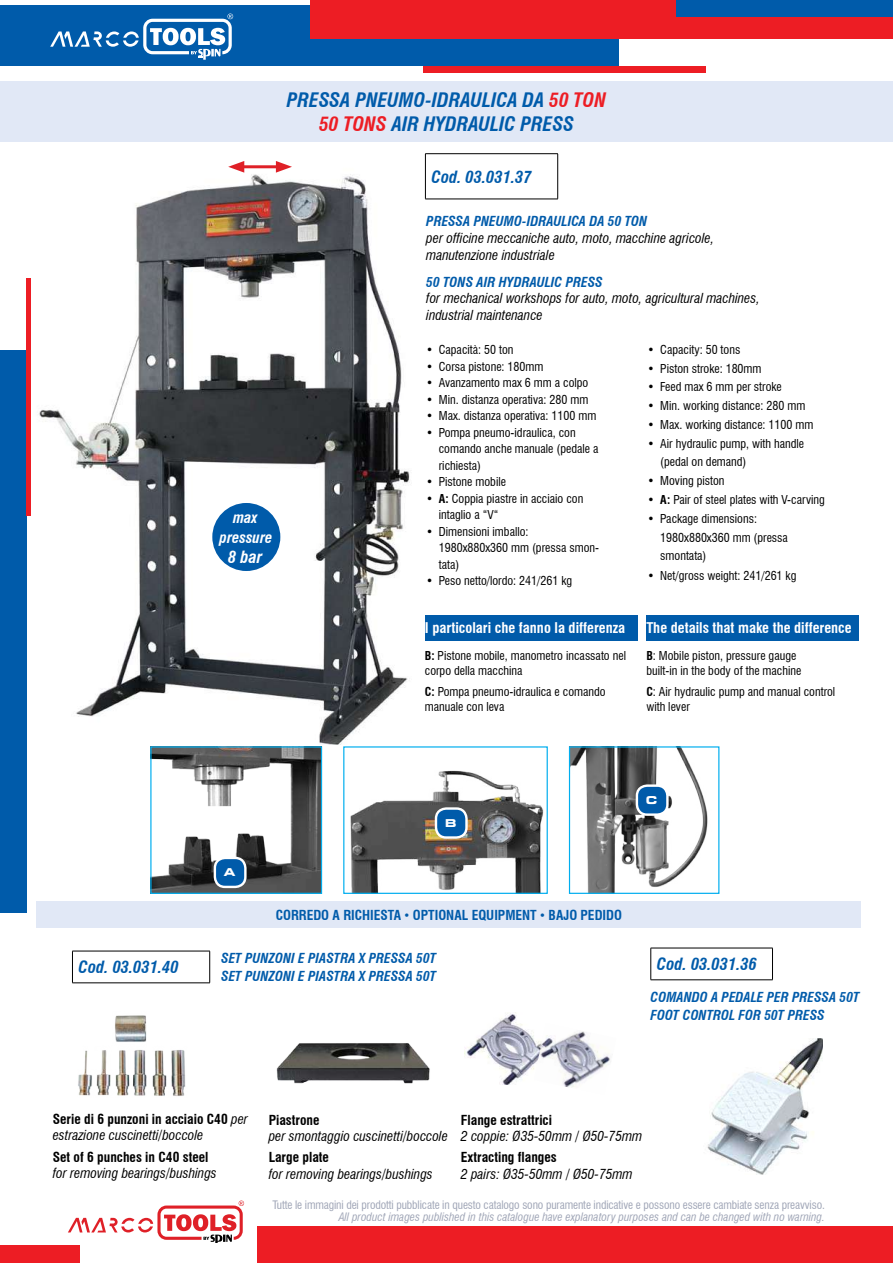
<style>
.page{position:relative;width:893px;height:1263px;background:#fff}
.page>*{position:absolute;margin:0;border:0;box-sizing:border-box;transform-origin:0 0}
.t1{font:italic 700 condensed 19.5px/24px "Swiss 721 BT";color:#005baa;text-align:center}
.t2{font:italic 700 condensed 16.5px "Swiss 721 BT";color:#005baa}
.t3{font:italic 700 condensed 16.5px "Swiss 721 BT";color:#fff}
.t4{font:italic 700 condensed 15px/19.8px "Swiss 721 BT";color:#fff;text-align:center}
.t5{font:700 condensed 14.4px "Swiss 721 BT";color:#fff}
.t6{font:italic condensed 13.5px/16.5px "Swiss 721 BT";color:#000}
.t7{font:italic 700 condensed 13.5px/18px "Swiss 721 BT";color:#005baa}
.t8{font:700 condensed 13.5px "Swiss 721 BT";color:#000}
.t9{font:700 condensed 13.5px "Swiss 721 BT";color:#005baa}
.t10{font:condensed 12px/16.5px "Swiss 721 BT";color:#000}
.t11{font:condensed 11.4px "Swiss 721 BT";letter-spacing:-.01em;color:#a0a6b7}
.t12{font:italic condensed 11.4px "Swiss 721 BT";color:#a0a6b7}
.t13{font:700 expanded 10.8px "Square 721 BT";color:#fff}
.s1{color:#ed1d24}
.s2{font-weight:700}
.s3{font-family:"Arial";font-weight:400;font-stretch:normal}
.s4{font-weight:700;font-style:normal}
</style>
<div class="page">
<div style="left:257px;top:1227px;width:636px;height:36px;background:#ed1d24"></div>
<div style="left:0;top:350px;width:27px;height:563px;background:#005baa"></div>
<div style="left:0;top:6px;width:618px;height:60px;background:#005baa"></div>
<div style="left:310px;top:0;width:583px;height:39px;background:#ed1d24"></div>
<svg style="left:50px;top:14px;width:183px;height:46px"></svg>
<svg style="left:68px;top:1200px;width:176px;height:42px"></svg>
<div style="left:676px;top:0;width:217px;height:17px;background:#005baa"></div>
<div style="left:423px;top:66px;width:283px;height:6px;background:#ed1d24"></div>
<svg style="left:27px;top:278px;width:4px;height:238px"></svg>
<div style="left:0;top:1246px;width:80px;height:17px;background:#ed1d24"></div>
<img style="left:78px;top:1015px;width:108px;height:81px">
<img style="left:276px;top:1043px;width:154px;height:41px">
<img style="left:465px;top:1012px;width:69px;height:73px">
<div style="left:37px;top:901px;width:824px;height:27px;background:#e1e8f6"></div>
<img style="left:534px;top:1031px;width:77px;height:57px">
<img style="left:707px;top:1038px;width:115px;height:136px">
<hr style="left:72px;top:951px;width:138px;height:1px;background:#000">
<hr style="left:72px;top:951px;width:1px;height:32px;background:#000">
<hr style="left:209px;top:951px;width:1px;height:32px;background:#000">
<hr style="left:72px;top:982px;width:138px;height:1px;background:#000">
<hr style="left:651px;top:948px;width:122px;height:1px;background:#000">
<hr style="left:650px;top:948px;width:1px;height:32px;background:#000">
<hr style="left:772px;top:948px;width:1px;height:32px;background:#000">
<hr style="left:651px;top:979px;width:122px;height:1px;background:#000">
<img style="left:39px;top:161px;width:371px;height:584px">
<div style="left:425px;top:615px;width:212px;height:25px;background:#005baa"></div>
<div style="left:646px;top:615px;width:213px;height:25px;background:#005baa"></div>
<img style="left:350px;top:770px;width:194px;height:122px">
<div style="left:343px;top:746px;width:205px;height:148px;border:1px solid #00aeef"></div>
<img style="left:571px;top:748px;width:137px;height:144px">
<div style="left:569px;top:746px;width:150px;height:148px;border:1px solid #00aeef"></div>
<div style="left:436px;top:808px;width:30px;height:29px;background:#005baa;border-radius:10px"></div>
<div style="left:435px;top:807px;width:33px;height:32px;border:2px solid #fff;border-radius:10px"></div>
<img style="left:152px;top:748px;width:168px;height:144px">
<div style="left:150px;top:746px;width:172px;height:148px;border:1px solid #00aeef"></div>
<div style="left:215px;top:858px;width:30px;height:29px;background:#005baa;border-radius:10px"></div>
<div style="left:214px;top:857px;width:33px;height:31px;border:2px solid #fff;border-radius:10px"></div>
<div style="left:212px;top:503px;width:68px;height:68px;background:#005baa;border-radius:50%"></div>
<div style="left:0;top:81px;width:893px;height:60px;background:#e1e8f6"></div>
<hr style="left:425px;top:153px;width:133px;height:1px;background:#000">
<hr style="left:425px;top:154px;width:1px;height:45px;background:#000">
<hr style="left:557px;top:154px;width:1px;height:45px;background:#000">
<hr style="left:425px;top:199px;width:133px;height:1px;background:#000">
<div style="left:637px;top:786px;width:30px;height:29px;background:#005baa;border-radius:10px"></div>
<div style="left:636px;top:784px;width:33px;height:32px;border:2px solid #fff;border-radius:10px"></div>
<hr style="left:239px;top:165px;width:43px;height:3px;background:#df2027">
<svg style="left:228px;top:161px;width:16px;height:12px"></svg>
<svg style="left:276px;top:161px;width:16px;height:12px"></svg>
<h1 class="t1" style="left:287px;top:88px;width:321px">PRESSA PNEUMO-IDRAULICA DA <span class="s1">50 TON<br>50 TONS</span> AIR HYDRAULIC PRESS</h1>
<h2 class="t2" style="left:431px;top:167px;width:102px">Cod. 03.031.37</h2>
<p class="t4" style="left:220px;top:508px;width:55px">max pressure</p>
<h2 class="t3" style="left:228px;top:547px;width:36px">8 bar</h2>
<p class="t13" style="left:224px;top:866px;width:13px">A</p>
<p class="t7" style="left:426px;top:213px;width:222px">PRESSA PNEUMO-IDRAULICA DA 50 TON</p>
<p class="t6" style="left:426px;top:230px;width:289px">per officine meccaniche auto, moto, macchine agricole, manutenzione industriale</p>
<p class="t7" style="left:426px;top:273px;width:178px">50 TONS AIR HYDRAULIC PRESS</p>
<p class="t6" style="left:426px;top:290px;width:335px">for mechanical workshops for auto, moto, agricultural machines, industrial maintenance</p>
<p class="t10" style="left:426px;top:341px;width:89px">• Capacità: 50 ton</p>
<p class="t10" style="left:426px;top:358px;width:119px">• Corsa pistone: 180mm</p>
<p class="t10" style="left:426px;top:374px;width:164px">• Avanzamento max 6 mm a colpo</p>
<p class="t10" style="left:426px;top:391px;width:164px">• Min. distanza operativa: 280 mm</p>
<p class="t10" style="left:426px;top:407px;width:172px">• Max. distanza operativa: 1100 mm</p>
<p class="t10" style="left:439px;top:424px;width:161px;text-indent:-13px">• Pompa pneumo-idraulica, con comando anche manuale (pedale a richiesta)</p>
<p class="t10" style="left:426px;top:473px;width:82px">• Pistone mobile</p>
<p class="t10" style="left:439px;top:490px;width:146px;text-indent:-13px"><span class="s2">• A:</span> Coppia piastre in acciaio con intaglio a “V“</p>
<p class="t10" style="left:439px;top:523px;width:162px;text-indent:-13px">• Dimensioni imballo:<br>1980x880x360 mm (pressa smon&shy;tata)</p>
<p class="t10" style="left:426px;top:572px;width:148px">• Peso netto/lordo: 241/261 kg</p>
<p class="t5" style="left:425px;top:619px;width:202px">I particolari che fanno la differenza</p>
<p class="t10" style="left:425px;top:648px;width:203px;line-height:15px"><span class="s2">B:</span> Pistone mobile, manometro incassato nel corpo della macchina</p>
<p class="t10" style="left:425px;top:684px;width:182px;line-height:15px"><span class="s2">C:</span> Pompa pneumo-idraulica e comando manuale con leva</p>
<p class="t10" style="left:648px;top:341px;width:94px">• Capacity: 50 tons</p>
<p class="t10" style="left:648px;top:360px;width:115px">• Piston stroke: 180mm</p>
<p class="t10" style="left:648px;top:379px;width:136px">• Feed max 6 mm per stroke</p>
<p class="t10" style="left:648px;top:398px;width:159px">• Min. working distance: 280 mm</p>
<p class="t10" style="left:648px;top:416px;width:167px">• Max. working distance: 1100 mm</p>
<p class="t10" style="left:660px;top:434px;width:145px;line-height:18.8px;text-indent:-13px">• Air hydraulic pump, with handle (pedal on demand)</p>
<p class="t10" style="left:648px;top:473px;width:79px">• Moving piston</p>
<p class="t10" style="left:648px;top:491px;width:179px"><span class="s2">• A:</span> Pair of steel plates with V-carving</p>
<p class="t10" style="left:660px;top:509px;width:129px;line-height:18.8px;text-indent:-13px">• Package dimensions:<br>1980x880x360 mm (pressa smontata)</p>
<p class="t10" style="left:648px;top:567px;width:150px">• Net/gross weight: 241/261 kg</p>
<p class="t5" style="left:646px;top:619px;width:207px">The details that make the difference</p>
<p class="t10" style="left:646px;top:648px;width:157px;line-height:15px"><span class="s2">B</span>: Mobile piston, pressure gauge built-in in the body of the machine</p>
<p class="t10" style="left:646px;top:684px;width:190px;line-height:15px"><span class="s2">C</span>: Air hydraulic pump and manual control with lever</p>
<p class="t13" style="left:445px;top:816px;width:13px">B</p>
<p class="t13" style="left:646px;top:794px;width:13px">C</p>
<p class="t9" style="left:276px;top:907px;width:348px">CORREDO A RICHIESTA <span class="s3">•</span> OPTIONAL EQUIPMENT <span class="s3">•</span> BAJO PEDIDO</p>
<p class="t7" style="left:221px;top:949px;width:217px">SET PUNZONI E PIASTRA X PRESSA 50T<br>SET PUNZONI E PIASTRA X PRESSA 50T</p>
<h2 class="t2" style="left:78px;top:957px;width:102px">Cod. 03.031.40</h2>
<h2 class="t2" style="left:657px;top:954px;width:102px">Cod. 03.031.36</h2>
<p class="t7" style="left:651px;top:988px;width:210px">COMANDO A PEDALE PER PRESSA 50T<br>FOOT CONTROL FOR 50T PRESS</p>
<p class="t6" style="left:53px;top:1111px;width:197px"><span class="s4">Serie di 6 punzoni in acciaio C40</span> per estrazione cuscinetti/boccole</p>
<p class="t8" style="left:53px;top:1148px;width:157px">Set of 6 punches in C40 steel</p>
<p class="t6" style="left:53px;top:1165px;width:166px">for removing bearings/bushings</p>
<p class="t8" style="left:269px;top:1112px;width:52px">Piastrone</p>
<p class="t6" style="left:269px;top:1128px;width:181px">per smontaggio cuscinetti/boccole</p>
<p class="t8" style="left:269px;top:1149px;width:62px">Large plate</p>
<p class="t6" style="left:269px;top:1166px;width:166px">for removing bearings/bushings</p>
<p class="t8" style="left:461px;top:1112px;width:93px">Flange estrattrici</p>
<p class="t6" style="left:461px;top:1128px;width:183px">2 coppie: Ø35-50mm / Ø50-75mm</p>
<p class="t8" style="left:461px;top:1149px;width:97px">Extracting flanges</p>
<p class="t6" style="left:461px;top:1166px;width:173px">2 pairs: Ø35-50mm / Ø50-75mm</p>
<p class="t11" style="left:272px;top:1197px;width:554px">Tutte le immagini dei prodotti pubblicate in questo catalogo sono puramente indicative e possono essere cambiate senza preavviso.</p>
<p class="t12" style="left:339px;top:1209px;width:488px">All product images published in this catalogue have explanatory purposes and can be changed with no warning.</p>
</div>
